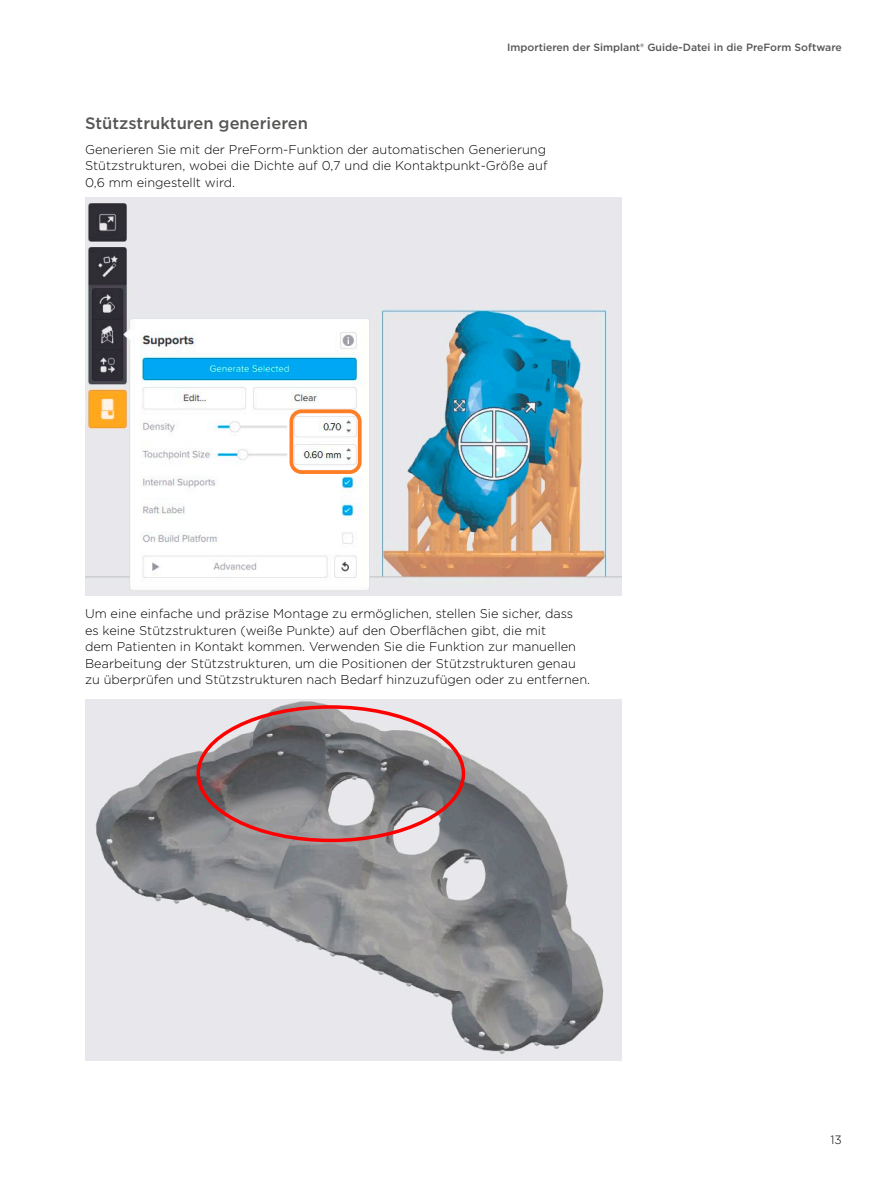
<style>
.page{position:relative;width:893px;height:1191px;background:#fff}
.page>*{position:absolute;margin:0;border:0;box-sizing:border-box;transform-origin:0 0}
.t1{font:500 16.5px "Gotham";color:#565655}
.t2{font:300 12.75px/16.5px "Gotham";color:#000}
.t3{font:300 12px "Gotham";color:#000}
.t4{font:500 10.5px "Gotham";color:#565655}
</style>
<div class="page">
<img style="left:85px;top:197px;width:537px;height:398px">
<div style="left:289px;top:409px;width:73px;height:65px;border:4px solid #ff7d24;border-radius:10px"></div>
<img style="left:85px;top:700px;width:537px;height:360px">
<div style="left:196px;top:705px;width:269px;height:137px;border:4px solid #f00;border-radius:50%"></div>
<p class="t4" style="left:507px;top:40px;width:336px">Importieren der Simplant® Guide-Datei in die PreForm Software</p>
<p class="t1" style="left:85px;top:112px;width:224px">Stützstrukturen generieren</p>
<p class="t2" style="left:85px;top:140px;width:464px">Generieren Sie mit der PreForm-Funktion der automatischen Generierung<br>Stützstrukturen, wobei die Dichte auf 0,7 und die Kontaktpunkt-Größe auf<br>0,6 mm eingestellt wird.</p>
<p class="t2" style="left:85px;top:605px;width:506px">Um eine einfache und präzise Montage zu ermöglichen, stellen Sie sicher, dass es keine Stützstrukturen (weiße Punkte) auf den Oberflächen gibt, die mit<br>dem Patienten in Kontakt kommen. Verwenden Sie die Funktion zur manuellen Bearbeitung der Stützstrukturen, um die Positionen der Stützstrukturen genau zu überprüfen und Stützstrukturen nach Bedarf hinzuzufügen oder zu entfernen.</p>
<p class="t3" style="left:831px;top:1132px;width:13px">13</p>
</div>
